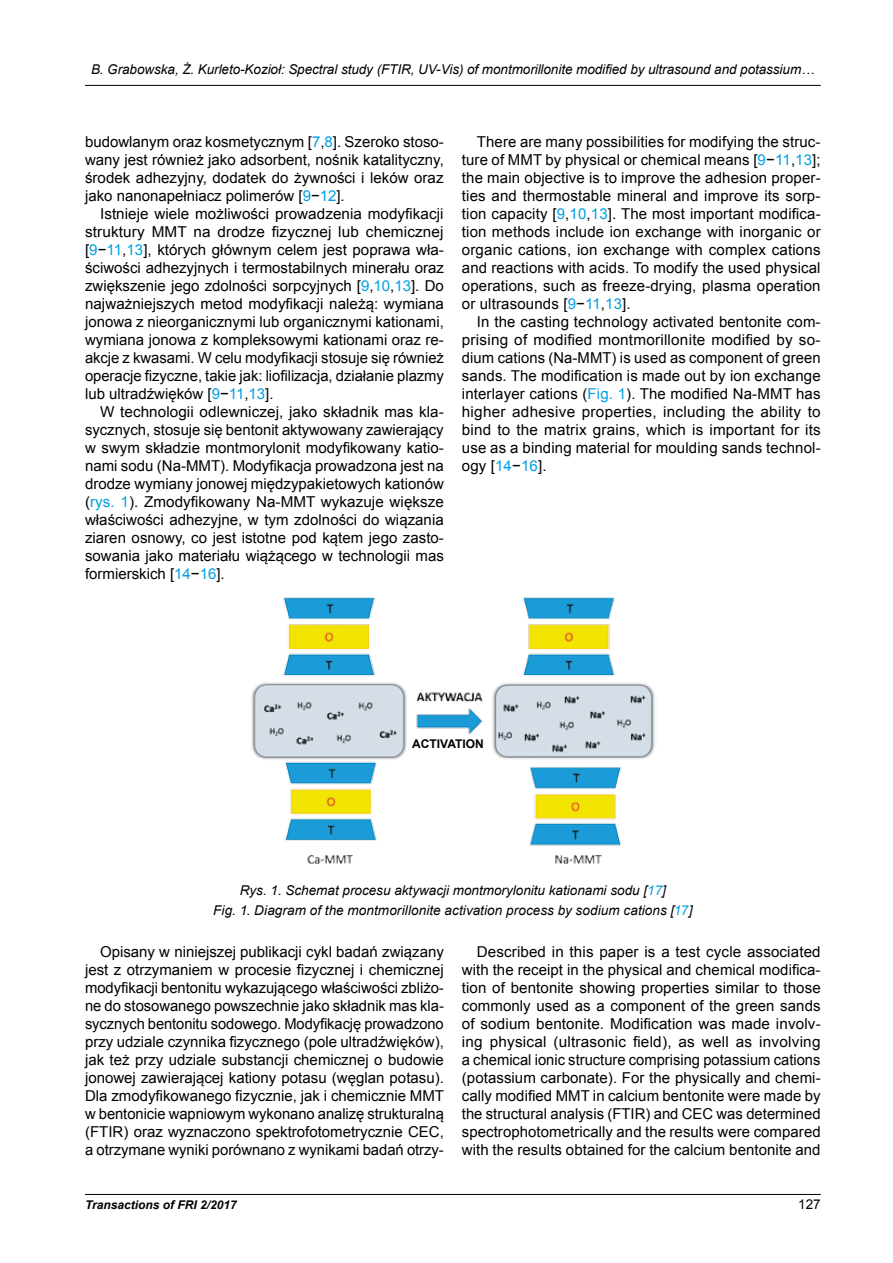
<style>
.page{position:relative;width:893px;height:1263px;background:#fff}
.page>*{position:absolute;margin:0;border:0;box-sizing:border-box;transform-origin:0 0}
.t1{font:15px/18px "Arial";color:#000;text-align:justify}
.t2{font:italic 13.5px/20.7px "Arial";color:#000;text-align:center}
.t3{font:13.5px "Arial";color:#000}
.t4{font:italic 700 12px "Arial";color:#000}
.t5{font:700 12px "Arial";color:#000}
.s1{color:#009fe3}
</style>
<div class="page">
<hr style="left:85px;top:1194px;width:736px;height:1px;background:#000">
<hr style="left:85px;top:85px;width:736px;height:1px;background:#000">
<img style="left:251px;top:597px;width:404px;height:267px">
<p class="t2" style="left:91px;top:59px;width:725px">B. Grabowska, Ż. Kurleto-Kozioł: Spectral study (FTIR, UV-Vis) of montmorillonite modified by ultrasound and potassium…</p>
<p class="t1" style="left:85px;top:133px;width:360px">budowlanym oraz kosmetycznym [<span class="s1">7</span>,<span class="s1">8</span>]. Szeroko stoso&shy;wany jest również jako adsorbent, nośnik katalityczny, środek adhezyjny, dodatek do żywności i leków oraz jako nanonapełniacz polimerów [<span class="s1">9</span>−<span class="s1">12</span>].</p>
<p class="t1" style="left:85px;top:205px;width:360px;text-indent:15px">Istnieje wiele możliwości prowadzenia modyfikacji struktury MMT na drodze fizycznej lub chemicznej [<span class="s1">9</span>−<span class="s1">11</span>,<span class="s1">13</span>], których głównym celem jest poprawa wła&shy;ściwości adhezyjnych i termostabilnych minerału oraz zwiększenie jego zdolności sorpcyjnych [<span class="s1">9</span>,<span class="s1">10</span>,<span class="s1">13</span>]. Do najważniejszych metod modyfikacji należą: wymiana jonowa z nieorganicznymi lub organicznymi kationami, wymiana jonowa z kompleksowymi kationami oraz re&shy;akcje z kwasami. W celu modyfikacji stosuje się również operacje fizyczne, takie jak: liofilizacja, działanie plazmy lub ultradźwięków [<span class="s1">9</span>−<span class="s1">11</span>,<span class="s1">13</span>].</p>
<p class="t1" style="left:85px;top:403px;width:360px;text-indent:15px">W technologii odlewniczej, jako składnik mas kla&shy;sycznych, stosuje się bentonit aktywowany zawierający w swym składzie montmorylonit modyfikowany katio&shy;nami sodu (Na-MMT). Modyfikacja prowadzona jest na drodze wymiany jonowej międzypakietowych kationów (<span class="s1">rys. 1</span>). Zmodyfikowany Na-MMT wykazuje większe właściwości adhezyjne, w tym zdolności do wiązania ziaren osnowy, co jest istotne pod kątem jego zasto&shy;sowania jako materiału wiążącego w technologii mas formierskich [<span class="s1">14</span>−<span class="s1">16</span>].</p>
<p class="t1" style="left:462px;top:133px;width:360px;text-indent:15px">There are many possibilities for modifying the struc&shy;ture of MMT by physical or chemical means [<span class="s1">9</span>−<span class="s1">11</span>,<span class="s1">13</span>]; the main objective is to improve the adhesion proper&shy;ties and thermostable mineral and improve its sorp&shy;tion capacity [<span class="s1">9</span>,<span class="s1">10</span>,<span class="s1">13</span>]. The most important modifica&shy;tion methods include ion exchange with inorganic or organic cations, ion exchange with complex cations and reactions with acids. To modify the used physical operations, such as freeze-drying, plasma operation or ultrasounds [<span class="s1">9</span>−<span class="s1">11</span>,<span class="s1">13</span>].</p>
<p class="t1" style="left:462px;top:313px;width:360px;text-indent:15px">In the casting technology activated bentonite com&shy;prising of modified montmorillonite modified by so&shy;dium cations (Na-MMT) is used as component of green sands. The modification is made out by ion exchange interlayer cations (<span class="s1">Fig. 1</span>). The modified Na-MMT has higher adhesive properties, including the ability to bind to the matrix grains, which is important for its use as a binding material for moulding sands technol&shy;ogy [<span class="s1">14</span>−<span class="s1">16</span>].</p>
<p class="t5" style="left:412px;top:736px;width:73px">ACTIVATION</p>
<p class="t2" style="left:213px;top:880px;width:481px">Rys. 1. Schemat procesu aktywacji montmorylonitu kationami sodu [<span class="s1">17</span>]<br>Fig. 1. Diagram of the montmorillonite activation process by sodium cations [<span class="s1">17</span>]</p>
<p class="t1" style="left:85px;top:943px;width:361px;text-indent:15px">Opisany w niniejszej publikacji cykl badań związany jest z otrzymaniem w procesie fizycznej i chemicznej modyfikacji bentonitu wykazującego właściwości zbliżo&shy;ne do stosowanego powszechnie jako składnik mas kla&shy;sycznych bentonitu sodowego. Modyfikację prowadzono przy udziale czynnika fizycznego (pole ultradźwięków), jak też przy udziale substancji chemicznej o budowie jonowej zawierającej kationy potasu (węglan potasu).<br>Dla zmodyfikowanego fizycznie, jak i chemicznie MMT w bentonicie wapniowym wykonano analizę strukturalną (FTIR) oraz wyznaczono spektrofotometrycznie CEC, a otrzymane wyniki porównano z wynikami badań otrzy-</p>
<p class="t1" style="left:462px;top:943px;width:360px;text-indent:15px">Described in this paper is a test cycle associated with the receipt in the physical and chemical modifica&shy;tion of bentonite showing properties similar to those commonly used as a component of the green sands of sodium bentonite. Modification was made involv&shy;ing physical (ultrasonic field), as well as involving a chemical ionic structure comprising potassium cations (potassium carbonate). For the physically and chemi&shy;cally modified MMT in calcium bentonite were made by the structural analysis (FTIR) and CEC was determined spectrophotometrically and the results were compared with the results obtained for the calcium bentonite and</p>
<p class="t4" style="left:85px;top:1196px;width:153px">Transactions of FRI 2/2017</p>
<p class="t3" style="left:798px;top:1195px;width:24px">127</p>
</div>
